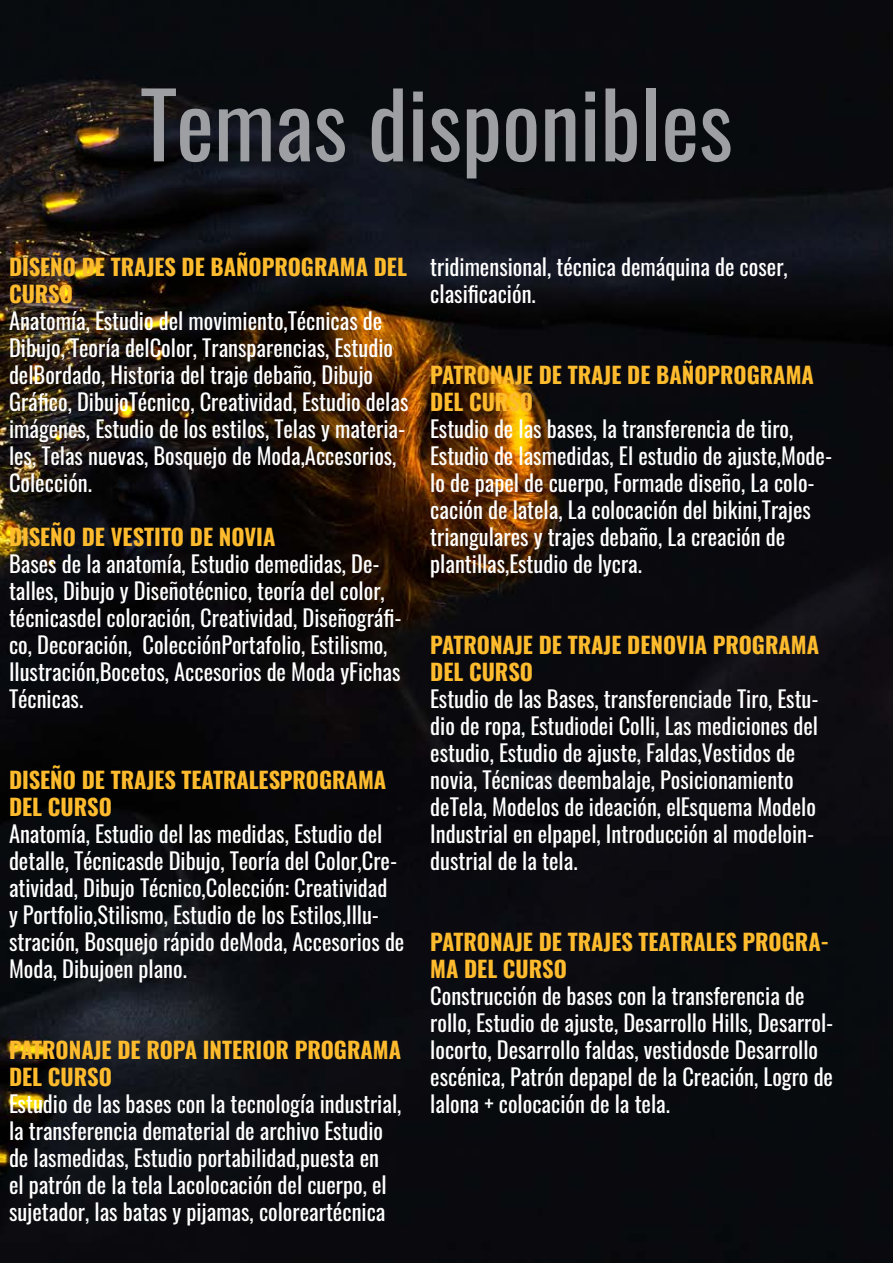
<style>
.page{position:relative;width:893px;height:1263px;background:#fff}
.page>*{position:absolute;margin:0;border:0;box-sizing:border-box;transform-origin:0 0}
.t1{font:90px "Oswald";color:#9d9fa2}
.t2{font:22.5px/27px "Oswald";color:#fff}
.t3{font:700 22.5px/27px "Oswald";color:#fdbb2d}
</style>
<div class="page">
<img style="left:0;top:0;width:893px;height:1263px">
<h1 class="t1" style="left:140px;top:45px;width:594px">Temas disponibles</h1>
<p class="t3" style="left:9px;top:251px;width:399px">DISEÑO DE TRAJES DE BAÑOPROGRAMA DEL<br>CURSO</p>
<p class="t2" style="left:9px;top:305px;width:401px">Anatomía, Estudio del movimiento,Técnicas de Dibujo, Teoría delColor, Transparencias, Estudio delBordado, Historia del traje debaño, Dibujo Gráfico, DibujoTécnico, Creatividad, Estudio delas imágenes, Estudio de los estilos, Telas y materia&shy;les, Telas nuevas, Bosquejo de Moda,Accesorios, Colección.</p>
<p class="t3" style="left:9px;top:521px;width:268px">DISEÑO DE VESTITO DE NOVIA</p>
<p class="t2" style="left:9px;top:548px;width:394px">Bases de la anatomía, Estudio demedidas, De&shy;talles, Dibujo y Diseñotécnico, teoría del color, técnicasdel coloración, Creatividad, Diseñográfi&shy;co, Decoración, ColecciónPortafolio, Estilismo, Ilustración,Bocetos, Accesorios de Moda yFichas Técnicas.</p>
<p class="t3" style="left:9px;top:764px;width:379px">DISEÑO DE TRAJES TEATRALESPROGRAMA<br>DEL CURSO</p>
<p class="t2" style="left:9px;top:818px;width:397px">Anatomía, Estudio del las medidas, Estudio del detalle, Técnicasde Dibujo, Teoría del Color,Cre&shy;atividad, Dibujo Técnico,Colección: Creatividad<br>y Portfolio,Stilismo, Estudio de los Estilos,Illu&shy;stración, Bosquejo rápido deModa, Accesorios de Moda, Dibujoen plano.</p>
<p class="t3" style="left:9px;top:1034px;width:394px">PATRONAJE DE ROPA INTERIOR PROGRAMA<br>DEL CURSO</p>
<p class="t2" style="left:9px;top:1088px;width:394px">Estudio de las bases con la tecnología industrial, la transferencia dematerial de archivo Estudio de lasmedidas, Estudio portabilidad,puesta en<br>el patrón de la tela Lacolocación del cuerpo, el sujetador, las batas y pijamas, coloreartécnica</p>
<p class="t2" style="left:430px;top:251px;width:359px">tridimensional, técnica demáquina de coser, clasificación.</p>
<p class="t3" style="left:430px;top:359px;width:385px">PATRONAJE DE TRAJE DE BAÑOPROGRAMA<br>DEL CURSO</p>
<p class="t2" style="left:430px;top:413px;width:403px">Estudio de las bases, la transferencia de tiro, Estudio de lasmedidas, El estudio de ajuste,Mode&shy;lo de papel de cuerpo, Formade diseño, La colo&shy;cación de latela, La colocación del bikini,Trajes triangulares y trajes debaño, La creación de plantillas,Estudio de lycra.</p>
<p class="t3" style="left:430px;top:629px;width:390px">PATRONAJE DE TRAJE DENOVIA PROGRAMA<br>DEL CURSO</p>
<p class="t2" style="left:430px;top:683px;width:390px">Estudio de las Bases, transferenciade Tiro, Estu&shy;dio de ropa, Estudiodei Colli, Las mediciones del estudio, Estudio de ajuste, Faldas,Vestidos de novia, Técnicas deembalaje, Posicionamiento deTela, Modelos de ideación, elEsquema Modelo Industrial en elpapel, Introducción al modeloin&shy;dustrial de la tela.</p>
<p class="t3" style="left:430px;top:926px;width:400px">PATRONAJE DE TRAJES TEATRALES PROGRA-<br>MA DEL CURSO</p>
<p class="t2" style="left:430px;top:980px;width:405px">Construcción de bases con la transferencia de rollo, Estudio de ajuste, Desarrollo Hills, Desarrol&shy;locorto, Desarrollo faldas, vestidosde Desarrollo escénica, Patrón depapel de la Creación, Logro de lalona + colocación de la tela.</p>
</div>
